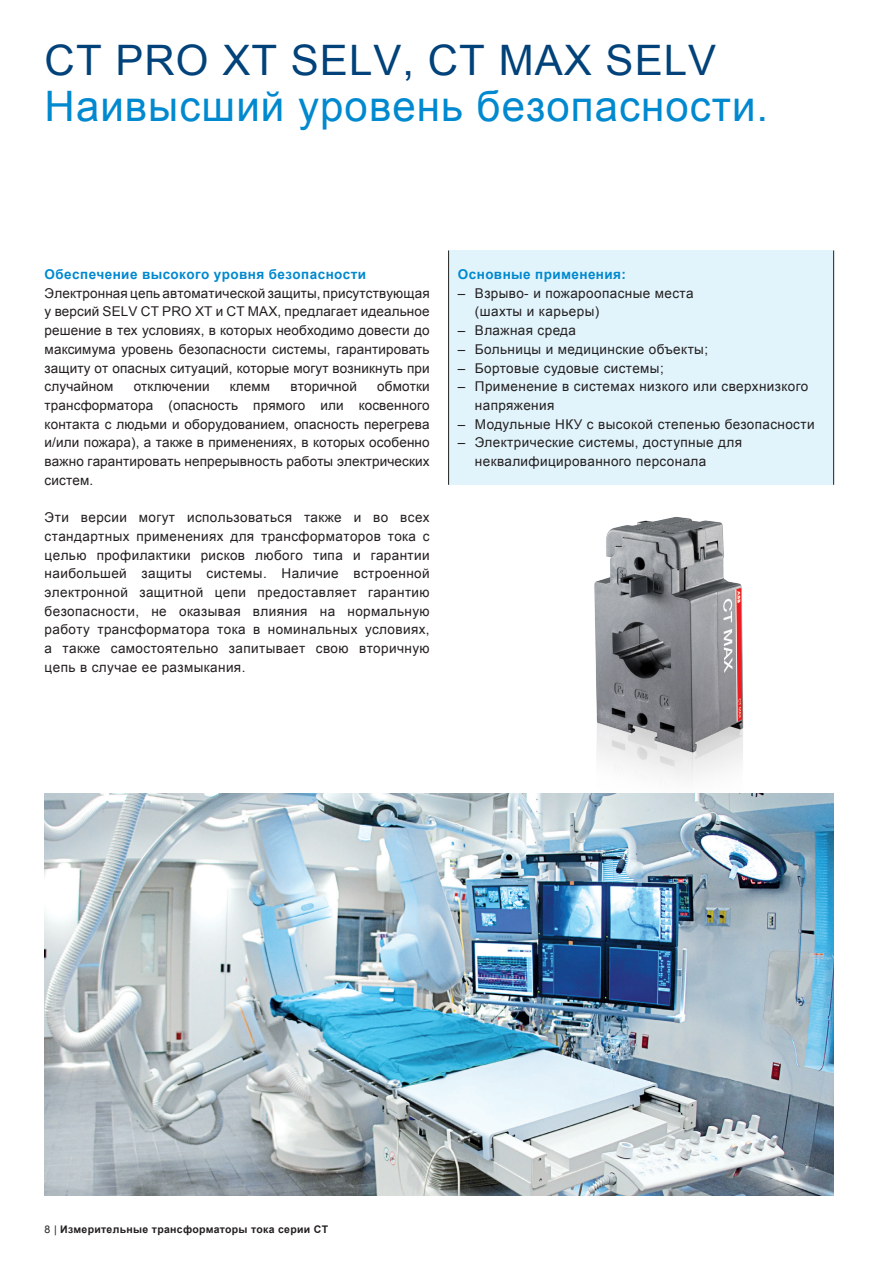
<style>
.page{position:relative;width:893px;height:1263px;background:#fff}
.page>*{position:absolute;margin:0;border:0;box-sizing:border-box;transform-origin:0 0}
.t1{font:42px "Arial";letter-spacing:.025em;color:#0089cf}
.t2{font:42px "Arial";letter-spacing:.025em;color:#004279}
.TXT{font:13.5px/18.8px "Arial";letter-spacing:.03em;color:#231f20;text-align:justify}
.Title_for_body_text{font:700 13.5px "Arial";letter-spacing:.03em;color:#0089cf}
.TXT-2{font:13.5px "Arial";letter-spacing:.01em;color:#231f20}
.t3{font:700 10.5px "Arial";letter-spacing:.03em;color:#231f20}
.s1{font-weight:400}
</style>
<div class="page">
<img style="left:594px;top:517px;width:150px;height:264px">
<div style="left:449px;top:250px;width:385px;height:235px;background:#e1f4fc"></div>
<hr style="left:448px;top:250px;width:1px;height:235px;background:#231f20">
<hr style="left:833px;top:250px;width:1px;height:235px;background:#231f20">
<img style="left:45px;top:793px;width:788px;height:403px">
<p class="t2" style="left:45px;top:33px;width:673px">CT PRO XT SELV, CT MAX SELV</p>
<p class="t1" style="left:45px;top:78px;width:725px">Наивысший уровень безопасности.</p>
<p class="Title_for_body_text" style="left:45px;top:265px;width:323px">Обеспечение высокого уровня безопасности</p>
<p class="TXT" style="left:45px;top:284px;width:387px">Электронная цепь автоматической защиты, присутствующая у версий SELV CT PRO XT и CT MAX, предлагает идеальное решение в тех условиях, в которых необходимо довести до максимума уровень безопасности системы, гарантировать защиту от опасных ситуаций, которые могут возникнуть при случайном</p>
<p class="TXT" style="left:45px;top:377px;width:386px;text-indent:333px">обмотки трансформатора (опасность прямого или косвенного контакта с людьми и оборудованием, опасность перегрева и/или пожара), а также в применениях, в которых особенно важно гарантировать непрерывность работы электрических систем.</p>
<p class="TXT" style="left:45px;top:508px;width:387px">Эти версии могут использоваться также и во всех стандартных применениях для трансформаторов тока с целью профилактики рисков любого типа и гарантии наибольшей защиты системы. Наличие встроенной электронной защитной цепи предоставляет гарантию безопасности, не оказывая влияния на нормальную работу трансформатора тока в номинальных условиях, а также самостоятельно запитывает свою вторичную цепь в случае ее размыкания.</p>
<p class="TXT-2" style="left:134px;top:378px;width:77px">отключении</p>
<p class="TXT" style="left:230px;top:377px;width:42px">клемм</p>
<p class="TXT-2" style="left:290px;top:378px;width:68px">вторичной</p>
<p class="Title_for_body_text" style="left:458px;top:265px;width:170px">Основные применения:</p>
<p class="TXT" style="left:475px;top:284px;width:220px;text-indent:-17px">– Взрыво- и пожароопасные места (шахты и карьеры)</p>
<p class="TXT" style="left:458px;top:321px;width:120px">– Влажная среда</p>
<p class="TXT" style="left:458px;top:340px;width:252px">– Больницы и медицинские объекты;</p>
<p class="TXT" style="left:458px;top:359px;width:207px">– Бортовые судовые системы;</p>
<p class="TXT" style="left:475px;top:377px;width:335px;text-indent:-17px">– Применение в системах низкого или сверхнизкого напряжения</p>
<p class="TXT" style="left:458px;top:415px;width:358px">– Модульные НКУ с высокой степенью безопасности</p>
<p class="TXT" style="left:475px;top:433px;width:269px;text-indent:-17px">– Электрические системы, доступные для неквалифицированного персонала</p>
<p class="t3" style="left:45px;top:1222px;width:285px"><span class="s1">8 |</span> Измерительные трансформаторы тока серии CT</p>
</div>
